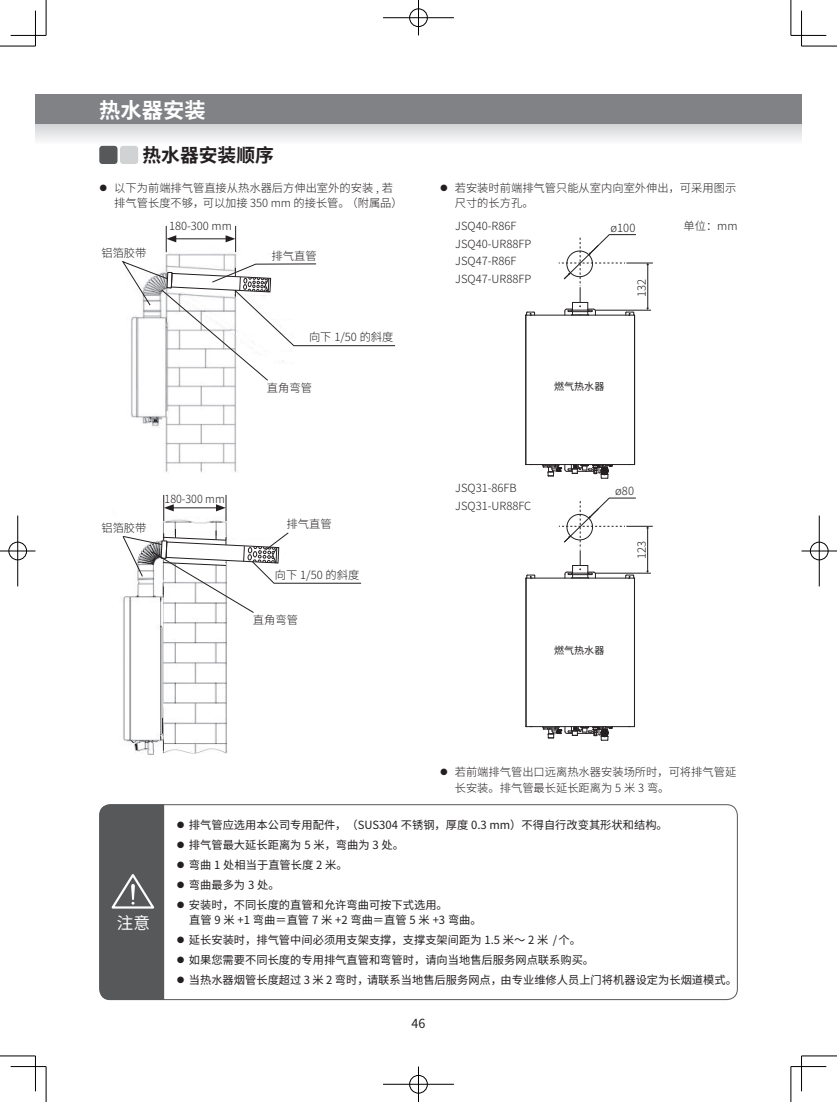
<style>
.page{position:relative;width:837px;height:1102px;background:#fff}
.page>*{position:absolute;margin:0;border:0;box-sizing:border-box;transform-origin:0 0}
.t1{font:700 21.25px "Source Han Sans CN";color:#fff}
.t2{font:700 18.75px "Source Han Sans CN";color:#231f20}
.t3{font:16.62px "Source Han Sans CN";color:#fff}
.t4{font:12.5px "Source Han Sans CN";color:#231f20}
.t5{font:300 11.25px/15.6px "Source Han Sans CN";color:#231f20}
.t6{font:11.25px/19.9px "Source Han Sans CN";color:#231f20}
.t7{font:300 11.25px "Source Han Sans CN";color:#231f20;scale:.96 1}
.t8{font:10px "Source Han Sans CN";color:#231f20}
</style>
<div class="page">
<div style="left:35px;top:95px;width:766px;height:30px;background:#808285"></div>
<svg style="left:35px;top:125px;width:766px;height:23px"></svg>
<div style="left:99px;top:146px;width:18px;height:18px;background:#57585a;border-radius:3px"></div>
<div style="left:120px;top:146px;width:18px;height:18px;background:#d1d2d4;border-radius:3px"></div>
<img style="left:131px;top:246px;width:106px;height:227px">
<hr style="left:173px;top:238px;width:55px;height:1px;background:#231f20">
<svg style="left:166px;top:226px;width:10px;height:26px"></svg>
<svg style="left:225px;top:226px;width:11px;height:26px"></svg>
<svg style="left:122px;top:260px;width:273px;height:121px"></svg>
<img style="left:120px;top:509px;width:107px;height:246px">
<svg style="left:122px;top:529px;width:240px;height:85px"></svg>
<hr style="left:167px;top:507px;width:55px;height:1px;background:#231f20">
<svg style="left:163px;top:495px;width:11px;height:26px"></svg>
<svg style="left:216px;top:495px;width:10px;height:26px"></svg>
<svg style="left:525px;top:497px;width:127px;height:244px"></svg>
<svg style="left:525px;top:234px;width:127px;height:245px"></svg>
<div style="left:99px;top:804px;width:638px;height:196px;border:1px solid #57585a;border-radius:11px"></div>
<div style="left:100px;top:804px;width:64px;height:196px;background:#57585a"></div>
<hr style="left:0;top:46px;width:35px;height:1px;background:#000">
<hr style="left:801px;top:46px;width:35px;height:1px;background:#000">
<hr style="left:0;top:1056px;width:35px;height:1px;background:#000">
<hr style="left:801px;top:1056px;width:35px;height:1px;background:#000">
<hr style="left:46px;top:0;width:1px;height:35px;background:#000">
<hr style="left:46px;top:1067px;width:1px;height:35px;background:#000">
<hr style="left:790px;top:0;width:1px;height:35px;background:#000">
<hr style="left:790px;top:1067px;width:1px;height:35px;background:#000">
<hr style="left:11px;top:35px;width:35px;height:1px;background:#000">
<hr style="left:790px;top:35px;width:36px;height:1px;background:#000">
<hr style="left:11px;top:1066px;width:35px;height:1px;background:#000">
<hr style="left:790px;top:1066px;width:36px;height:1px;background:#000">
<hr style="left:35px;top:11px;width:1px;height:35px;background:#000">
<hr style="left:35px;top:1056px;width:1px;height:35px;background:#000">
<hr style="left:801px;top:11px;width:1px;height:35px;background:#000">
<hr style="left:801px;top:1056px;width:1px;height:35px;background:#000">
<div style="left:408px;top:8px;width:20px;height:19px;border:2px solid #fff;border-radius:50%"></div>
<hr style="left:383px;top:17px;width:71px;height:1px;background:#fff">
<hr style="left:417px;top:0;width:2px;height:35px;background:#fff">
<div style="left:409px;top:9px;width:18px;height:18px;border:1px solid #000;border-radius:50%"></div>
<hr style="left:383px;top:18px;width:71px;height:1px;background:#000">
<hr style="left:418px;top:0;width:1px;height:35px;background:#000">
<div style="left:408px;top:1075px;width:20px;height:19px;border:2px solid #fff;border-radius:50%"></div>
<hr style="left:383px;top:1083px;width:71px;height:2px;background:#fff">
<hr style="left:417px;top:1067px;width:2px;height:35px;background:#fff">
<div style="left:409px;top:1075px;width:18px;height:18px;border:1px solid #000;border-radius:50%"></div>
<hr style="left:383px;top:1084px;width:71px;height:1px;background:#000">
<hr style="left:418px;top:1067px;width:1px;height:35px;background:#000">
<div style="left:8px;top:541px;width:19px;height:20px;border:2px solid #fff;border-radius:50%"></div>
<hr style="left:0;top:550px;width:35px;height:2px;background:#fff">
<hr style="left:17px;top:516px;width:1px;height:70px;background:#fff">
<div style="left:9px;top:542px;width:18px;height:18px;border:1px solid #000;border-radius:50%"></div>
<hr style="left:0;top:551px;width:35px;height:1px;background:#000">
<hr style="left:18px;top:516px;width:1px;height:70px;background:#000">
<div style="left:809px;top:541px;width:19px;height:20px;border:2px solid #fff;border-radius:50%"></div>
<hr style="left:801px;top:550px;width:35px;height:2px;background:#fff">
<div style="left:809px;top:542px;width:19px;height:18px;border:1px solid #000;border-radius:50%"></div>
<hr style="left:801px;top:551px;width:35px;height:1px;background:#000">
<hr style="left:818px;top:516px;width:1px;height:70px;background:#000">
<h1 class="t1" style="left:99px;top:98px;width:108px">热水器安装</h1>
<h2 class="t2" style="left:142px;top:144px;width:133px">热水器安装顺序</h2>
<p class="t5" style="left:114px;top:180px;width:290px">以下为前端排气管直接从热水器后方伸出室外的安装 , 若排气管长度不够，可以加接 350 mm 的接长管。（附属品）</p>
<p class="t5" style="left:101px;top:246px;width:46px">铝箔胶带</p>
<p class="t5" style="left:169px;top:218px;width:64px">180-300 mm</p>
<p class="t5" style="left:271px;top:249px;width:46px">排气直管</p>
<p class="t5" style="left:309px;top:330px;width:86px">向下 1/50 的斜度</p>
<p class="t5" style="left:267px;top:380px;width:46px">直角弯管</p>
<p class="t7" style="left:164px;top:493px;width:64px">180-300 mm</p>
<p class="t5" style="left:101px;top:521px;width:46px">铝箔胶带</p>
<p class="t5" style="left:286px;top:516px;width:46px">排气直管</p>
<p class="t5" style="left:275px;top:567px;width:86px">向下 1/50 的斜度</p>
<p class="t5" style="left:253px;top:612px;width:46px">直角弯管</p>
<p class="t5" style="left:454px;top:180px;width:283px">若安装时前端排气管只能从室内向室外伸出，可采用图示尺寸的长方孔。</p>
<p class="t5" style="left:455px;top:218px;width:63px">JSQ40-R86F</p>
<p class="t5" style="left:610px;top:220px;width:26px">ø100</p>
<p class="t5" style="left:455px;top:235px;width:77px;line-height:17.5px">JSQ40-UR88FP<br>JSQ47-R86F<br>JSQ47-UR88FP</p>
<p class="t5" style="left:634px;top:297px;width:20px;rotate:-90deg">132</p>
<p class="t8" style="left:554px;top:381px;width:51px">燃气热水器</p>
<p class="t5" style="left:455px;top:480px;width:78px;line-height:17.5px">JSQ31-86FB<br>JSQ31-UR88FC</p>
<p class="t5" style="left:615px;top:484px;width:20px">ø80</p>
<p class="t5" style="left:633px;top:559px;width:20px;rotate:-90deg">123</p>
<p class="t8" style="left:554px;top:645px;width:51px">燃气热水器</p>
<p class="t5" style="left:683px;top:219px;width:56px">单位：mm</p>
<p class="t5" style="left:454px;top:764px;width:283px">若前端排气管出口远离热水器安装场所时，可将排气管延长安装。排气管最长延长距离为 5 米 3 弯。</p>
<h3 class="t3" style="left:117px;top:914px;width:35px">注意</h3>
<p class="t6" style="left:189px;top:815px;width:480px">排气管应选用本公司专用配件，（SUS304 不锈钢，厚度 0.3 mm）不得自行改变其形状和结构。排气管最大延长距离为 5 米，弯曲为 3 处。<br>弯曲 1 处相当于直管长度 2 米。<br>弯曲最多为 3 处。<br>安装时，不同长度的直管和允许弯曲可按下式选用。</p>
<p class="t6" style="left:189px;top:910px;width:549px">直管 9 米 +1 弯曲＝直管 7 米 +2 弯曲＝直管 5 米 +3 弯曲。<br>延长安装时，排气管中间必须用支架支撑，支撑支架间距为 1.5 米～ 2 米 /个。<br>如果您需要不同长度的专用排气直管和弯管时，请向当地售后服务网点联系购买。<br>当热水器烟管长度超过 3 米 2 弯时，请联系当地售后服务网点，由专业维修人员上门将机器设定为长烟道模式。</p>
<p class="t4" style="left:411px;top:1016px;width:15px">46</p>
</div>
